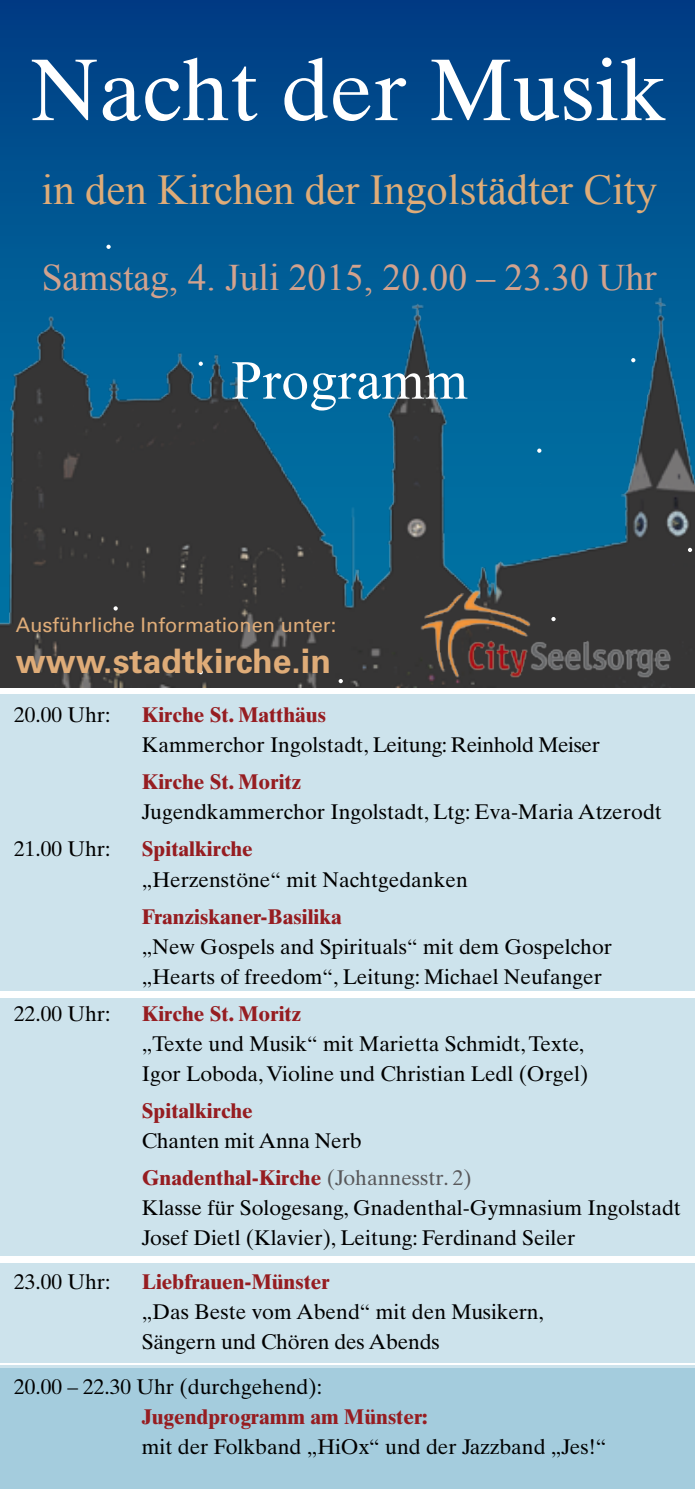
<style>
.page{position:relative;width:695px;height:1489px;background:#fff}
.page>*{position:absolute;margin:0;border:0;box-sizing:border-box;transform-origin:0 0}
.t1{font:87.5px "Times Ten LT";color:#fff}
.t2{font:55px "Times New Roman";letter-spacing:.01em;color:#fff}
.t3{font:42.5px "Times New Roman";color:#dfac78}
.t4{font:37.5px "Times New Roman";color:#d2a28e}
.t5{font:700 33.75px "Univers LT";color:#dfac78}
.t6{font:21.25px/30px "Times Ten LT";color:#000}
.t7{font:700 21.25px "Times Ten LT";color:#961d21}
.t8{font:20px "Univers LT";color:#dfac78}
.s1{font-weight:700;color:#961d21}
.s2{color:#58585a}
</style>
<div class="page">
<div style="left:0;top:1364px;width:694px;height:124px;background:#cde3ec"></div>
<div style="left:0;top:0;width:694px;height:680px;background:#004287"></div>
<img style="left:0;top:117px;width:694px;height:570px">
<img style="left:418px;top:582px;width:262px;height:99px">
<svg style="left:113px;top:606px;width:5px;height:4px"></svg>
<svg style="left:198px;top:670px;width:5px;height:4px"></svg>
<svg style="left:106px;top:245px;width:5px;height:4px"></svg>
<svg style="left:631px;top:358px;width:4px;height:4px"></svg>
<svg style="left:198px;top:361px;width:5px;height:5px"></svg>
<svg style="left:687px;top:548px;width:5px;height:4px"></svg>
<svg style="left:551px;top:617px;width:4px;height:4px"></svg>
<svg style="left:338px;top:679px;width:5px;height:4px"></svg>
<svg style="left:537px;top:448px;width:4px;height:5px"></svg>
<div style="left:0;top:694px;width:694px;height:296px;background:#cde3ec"></div>
<div style="left:0;top:1262px;width:694px;height:100px;background:#cde3ec"></div>
<div style="left:0;top:1368px;width:694px;height:120px;background:#a4ccdd"></div>
<div style="left:0;top:997px;width:694px;height:257px;background:#cde3ec"></div>
<h1 class="t1" style="left:31px;top:38px;width:638px">Nacht der Musik</h1>
<h3 class="t3" style="left:42px;top:160px;width:616px">in den Kirchen der Ingolstädter City</h3>
<h3 class="t4" style="left:42px;top:251px;width:616px">Samstag, 4. Juli 2015, 20.00 – 23.30 Uhr</h3>
<h2 class="t2" style="left:231px;top:341px;width:238px">Programm</h2>
<p class="t8" style="left:16px;top:613px;width:322px">Ausführliche Informationen unter:</p>
<h3 class="t5" style="left:16px;top:641px;width:316px">www.stadtkirche.in</h3>
<p class="t6" style="left:14px;top:699px;width:98px">20.00 Uhr:</p>
<p class="t7" style="left:142px;top:702px;width:185px">Kirche St. Matthäus</p>
<p class="t6" style="left:142px;top:729px;width:459px">Kammerchor Ingolstadt, Leitung: Reinhold Meiser</p>
<p class="t7" style="left:142px;top:769px;width:161px">Kirche St. Moritz</p>
<p class="t6" style="left:142px;top:797px;width:521px">Jugendkammerchor Ingolstadt, Ltg: Eva-Maria Atzerodt</p>
<p class="t6" style="left:14px;top:834px;width:98px">21.00 Uhr:</p>
<p class="t7" style="left:142px;top:836px;width:113px">Spitalkirche</p>
<p class="t6" style="left:142px;top:864px;width:327px">„Herzenstöne“ mit Nachtgedanken</p>
<p class="t7" style="left:142px;top:903px;width:201px">Franziskaner-Basilika</p>
<p class="t6" style="left:142px;top:931px;width:471px">„New Gospels and Spirituals“ mit dem Gospelchor „Hearts of freedom“, Leitung: Michael Neufanger</p>
<p class="t6" style="left:14px;top:998px;width:98px">22.00 Uhr:</p>
<p class="t7" style="left:142px;top:1000px;width:161px">Kirche St. Moritz</p>
<p class="t6" style="left:142px;top:1028px;width:448px">„Texte und Musik“ mit Marietta Schmidt, Texte,<br>Igor Loboda, Violine und Christian Ledl (Orgel)</p>
<p class="t7" style="left:142px;top:1097px;width:113px">Spitalkirche</p>
<p class="t6" style="left:142px;top:1121px;width:331px;line-height:37px">Chanten mit Anna Nerb<br><span class="s1">Gnadenthal-Kirche</span> <span class="s2">(Johannesstr. 2)</span></p>
<p class="t6" style="left:142px;top:1192px;width:540px">Klasse für Sologesang, Gnadenthal-Gymnasium Ingolstadt<br>Josef Dietl (Klavier), Leitung: Ferdinand Seiler</p>
<p class="t6" style="left:14px;top:1266px;width:98px">23.00 Uhr:</p>
<p class="t7" style="left:142px;top:1268px;width:189px">Liebfrauen-Münster</p>
<p class="t6" style="left:142px;top:1296px;width:403px">„Das Beste vom Abend“ mit den Musikern,<br>Sängern und Chören des Abends</p>
<p class="t6" style="left:14px;top:1370px;width:309px">20.00 – 22.30 Uhr (durchgehend):</p>
<p class="t7" style="left:142px;top:1403px;width:287px">Jugendprogramm am Münster:</p>
<p class="t6" style="left:142px;top:1430px;width:466px">mit der Folkband „HiOx“ und der Jazzband „Jes!“</p>
</div>
